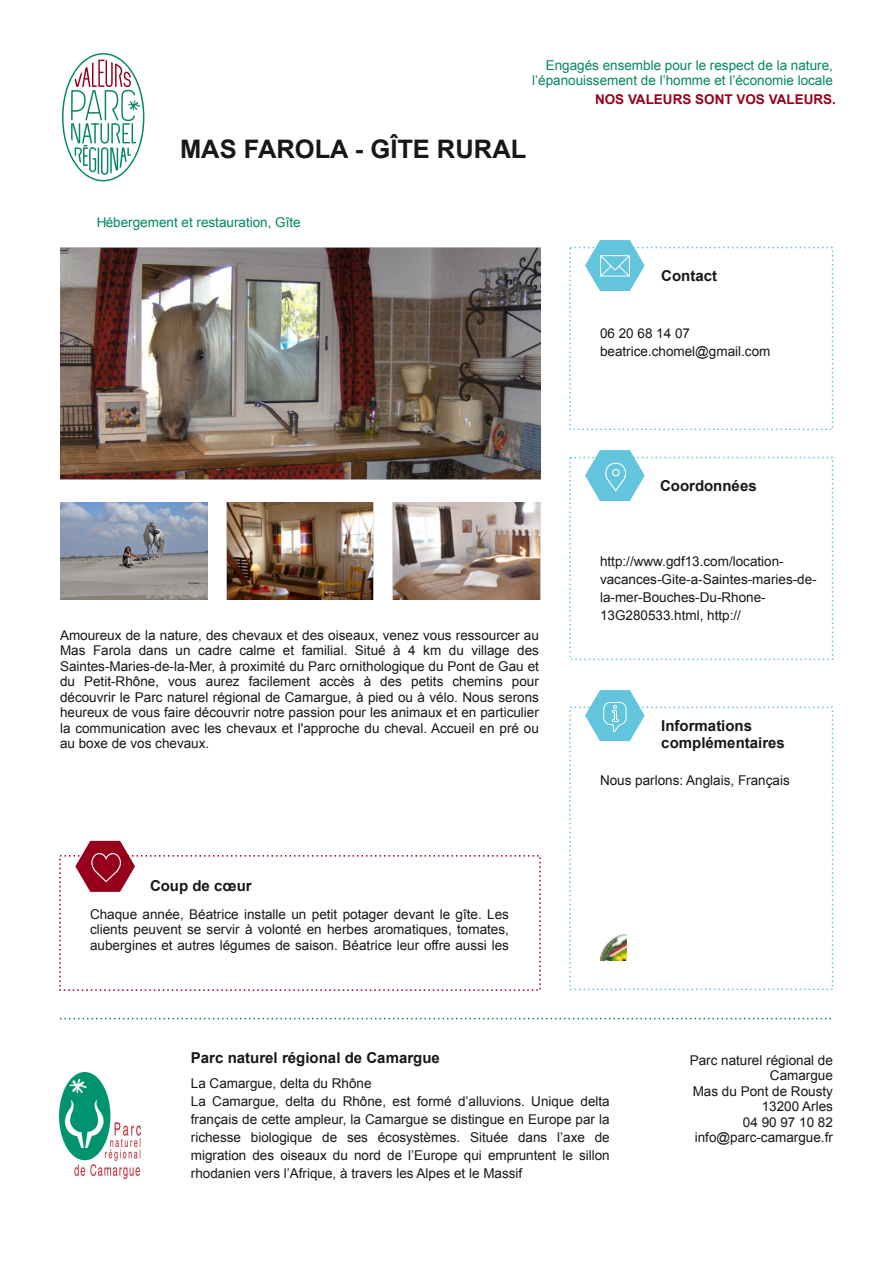
<style>
.page{position:relative;width:893px;height:1263px;background:#fff}
.page>*{position:absolute;margin:0;border:0;box-sizing:border-box;transform-origin:0 0}
.t1{font:700 25.5px "Arial";color:#181715}
.t2{font:700 15px/17.2px "Arial";color:#181715}
.t3{font:13.5px/15.5px "Arial";color:#181715}
.t4{font:13.5px/15.5px "Arial";color:#028663;text-align:right}
.t5{font:700 13.5px "Arial";color:#97001b}
</style>
<div class="page">
<img style="left:60px;top:1072px;width:81px;height:106px">
<svg style="left:60px;top:1018px;width:772px;height:1px"></svg>
<img style="left:600px;top:934px;width:26px;height:26px">
<svg style="left:585px;top:690px;width:60px;height:51px"></svg>
<svg style="left:585px;top:450px;width:60px;height:51px"></svg>
<svg style="left:585px;top:240px;width:60px;height:51px"></svg>
<svg style="left:75px;top:841px;width:60px;height:51px"></svg>
<img style="left:393px;top:502px;width:147px;height:98px">
<img style="left:226px;top:502px;width:148px;height:98px">
<img style="left:60px;top:502px;width:147px;height:98px">
<img style="left:60px;top:248px;width:480px;height:232px">
<svg style="left:62px;top:53px;width:83px;height:129px"></svg>
<p class="t4" style="left:532px;top:57px;width:302px">Engagés ensemble pour le respect de la nature, l’épanouissement de l’homme et l’économie locale</p>
<h1 class="t1" style="left:180px;top:135px;width:348px">MAS FAROLA - GÎTE RURAL</h1>
<p class="t4" style="left:96px;top:215px;width:206px">Hébergement et restauration, Gîte</p>
<p class="t3" style="left:60px;top:627px;width:480px;text-align:justify">Amoureux de la nature, des chevaux et des oiseaux, venez vous ressourcer au Mas Farola dans un cadre calme et familial. Situé à 4 km du village des Saintes-Maries-de-la-Mer, à proximité du Parc ornithologique du Pont de Gau et du Petit-Rhône, vous aurez facilement accès à des petits chemins pour découvrir le Parc naturel régional de Camargue, à pied ou à vélo. Nous serons heureux de vous faire découvrir notre passion pour les animaux et en particulier la communication avec les chevaux et l'approche du cheval. Accueil en pré ou au boxe de vos chevaux.</p>
<p class="t2" style="left:150px;top:877px;width:103px">Coup de cœur</p>
<p class="t3" style="left:90px;top:906px;width:420px;text-align:justify">Chaque année, Béatrice installe un petit potager devant le gîte. Les clients peuvent se servir à volonté en herbes aromatiques, tomates, aubergines et autres légumes de saison. Béatrice leur offre aussi les</p>
<p class="t5" style="left:595px;top:92px;width:242px">NOS VALEURS SONT VOS VALEURS.</p>
<p class="t2" style="left:661px;top:267px;width:57px">Contact</p>
<p class="t3" style="left:600px;top:324px;width:172px;line-height:18px">06 20 68 14 07 beatrice.chomel@gmail.com</p>
<p class="t2" style="left:660px;top:477px;width:98px">Coordonnées</p>
<p class="t3" style="left:600px;top:552px;width:218px;line-height:18px">http://www.gdf13.com/location&shy;vacances-Gite-a-Saintes-maries-de&shy;la-mer-Bouches-Du-Rhone-<br>13G280533.html, http://</p>
<p class="t2" style="left:661px;top:717px;width:125px">Informations complémentaires</p>
<p class="t3" style="left:600px;top:772px;width:191px">Nous parlons: Anglais, Français</p>
<p class="t2" style="left:191px;top:1049px;width:251px">Parc naturel régional de Camargue</p>
<p class="t3" style="left:191px;top:1074px;width:420px;line-height:18px">La Camargue, delta du Rhône<br>La Camargue, delta du Rhône, est formé d’alluvions. Unique delta français de cette ampleur, la Camargue se distingue en Europe par la richesse biologique de ses écosystèmes. Située dans l’axe de migration des oiseaux du nord de l’Europe qui empruntent le sillon rhodanien vers l’Afrique, à travers les Alpes et le Massif</p>
<p class="t3" style="left:690px;top:1052px;width:145px;text-align:right">Parc naturel régional de<br>Camargue<br>Mas du Pont de Rousty<br>13200 Arles<br>04 90 97 10 82 info@parc-camargue.fr</p>
</div>
